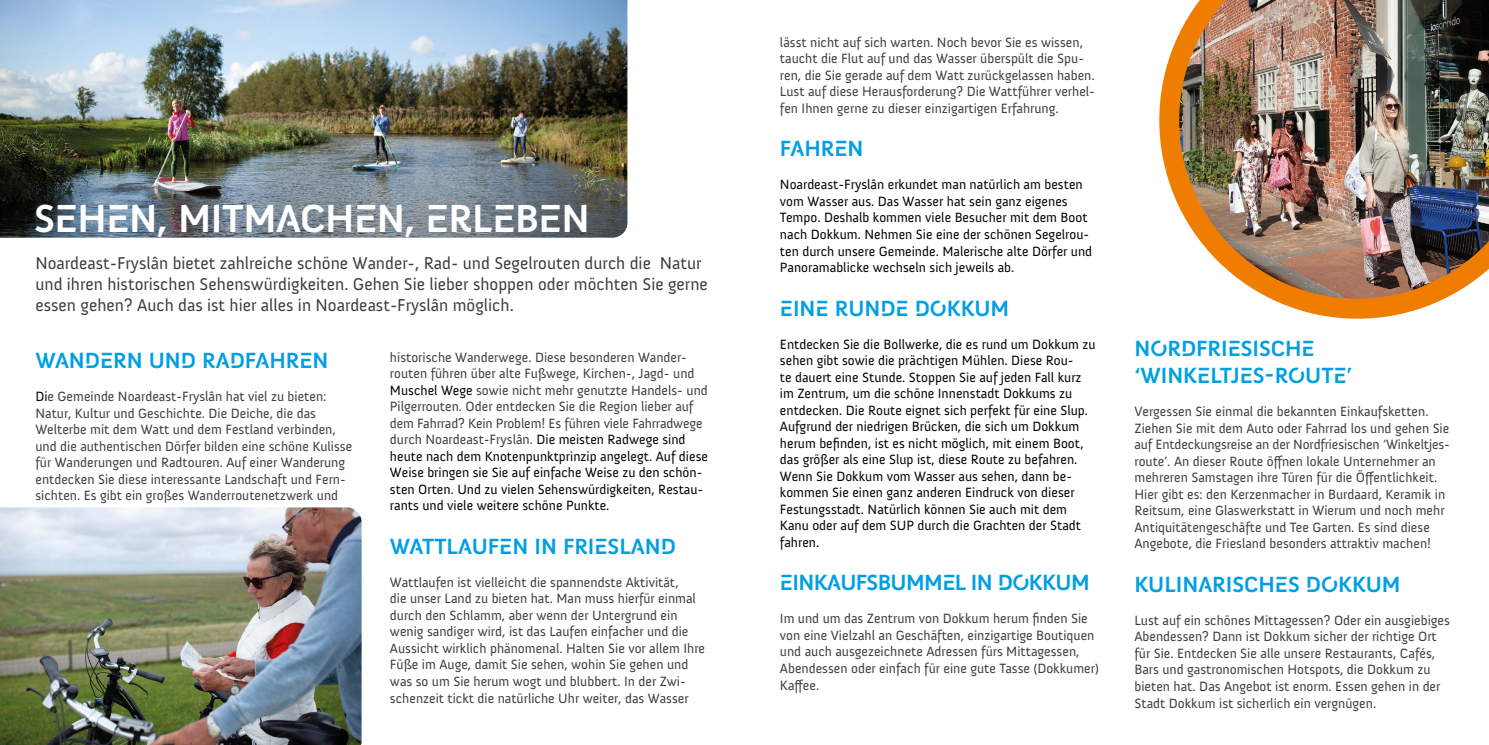
<style>
.page{position:relative;width:1489px;height:745px;background:#fff}
.page>*{position:absolute;margin:0;border:0;box-sizing:border-box;transform-origin:0 0}
.t1{font:40px "NOARDEAST Caps";letter-spacing:-.01em;color:#fff}
.t2{font:22.5px/27px "NOARDEAST Caps";color:#009fe3}
.t3{font:22.5px "NOARDEAST Caps";letter-spacing:-.025em;color:#009fe3}
.t4{font:17.5px/21px "Anivers";color:#3c3c3b}
.t5{font:13.75px/16.5px "Anivers";color:#3c3c3b}
.t6{font:13.75px/16.5px "Anivers";color:#000}
.s1{color:#000}
</style>
<div class="page">
<img style="left:0;top:507px;width:361px;height:237px">
<img style="left:0;top:0;width:627px;height:237px">
<img style="left:1159px;top:0;width:329px;height:318px">
<h1 class="t1" style="left:34px;top:195px;width:557px">SEHEN, MITMACHEN, ERLEBEN</h1>
<p class="t4" style="left:35px;top:252px;width:674px">Noardeast-Fryslân bietet zahlreiche schöne Wander-, Rad- und Segelrouten durch die Natur und ihren historischen Sehenswürdigkeiten. Gehen Sie lieber shoppen oder möchten Sie gerne essen gehen? Auch das ist hier alles in Noardeast-Fryslân möglich.</p>
<h2 class="t2" style="left:35px;top:347px;width:294px">WANDERN UND RADFAHREN</h2>
<p class="t5" style="left:35px;top:388px;width:318px"><span class="s1">Di</span>e Gemeinde Noardeast-Fryslân hat viel zu bieten:<br>Natur, Kultur und Geschichte. Die Deiche, die das Welterbe mit dem Watt und dem Festland verbinden, und die authentischen Dörfer bilden eine schöne Kulisse für Wanderungen und Radtouren. Auf einer Wanderung entdecken Sie diese interessante Landschaft und Fern&shy;sichten. Es gibt ein großes Wanderroutenetzwerk und</p>
<p class="t5" style="left:390px;top:348px;width:319px">historische Wanderwege. Diese besonderen Wander&shy;routen führen über alte Fußwege, Kirchen-, Jagd- und <span class="s1">Muschel Wege</span> sowie nicht mehr genutzte Handels- und Pilgerrouten. Oder entdecken Sie die Region lieber auf dem Fahrrad? Kein Problem! Es führen viele Fahrradwege durch Noardeast-Fryslân. <span class="s1">Die meisten Radwege sind heute nach dem Knotenpunktprinzip angelegt. Auf diese Weise bringen sie Sie auf einfache Weise zu den schön&shy;sten Orten. Und zu vielen Sehenswürdigkeiten, Restau&shy;rants und viele weitere schöne Punkte.</span></p>
<h2 class="t2" style="left:390px;top:532px;width:287px">WATTLAUFEN IN FRIESLAND</h2>
<p class="t5" style="left:390px;top:573px;width:317px">Wattlaufen ist vielleicht die spannendste Aktivität,<br>die unser Land zu bieten hat. Man muss hierfür einmal durch den Schlamm, aber wenn der Untergrund ein wenig sandiger wird, ist das Laufen einfacher und die Aussicht wirklich phänomenal. Halten Sie vor allem Ihre Füße im Auge, damit Sie sehen, wohin Sie gehen und was so um Sie herum wogt und blubbert. In der Zwi&shy;schenzeit tickt die natürliche Uhr weiter, das Wasser</p>
<p class="t5" style="left:780px;top:34px;width:317px">lässt nicht auf sich warten. Noch bevor Sie es wissen, taucht die Flut auf und das Wasser überspült die Spu&shy;ren, die Sie gerade auf dem Watt zurückgelassen haben.<br>Lust auf diese Herausforderung? Die Wattführer verhel&shy;fen Ihnen gerne zu dieser einzigartigen Erfahrung.</p>
<h2 class="t2" style="left:780px;top:135px;width:85px">FAHREN</h2>
<p class="t6" style="left:780px;top:177px;width:314px">Noardeast-Fryslân erkundet man natürlich am besten vom Wasser aus. Das Wasser hat sein ganz eigenes Tempo. Deshalb kommen viele Besucher mit dem Boot nach Dokkum. Nehmen Sie eine der schönen Segelrou&shy;ten durch unsere Gemeinde. Malerische alte Dörfer und Panoramablicke wechseln sich jeweils ab.</p>
<h2 class="t2" style="left:780px;top:294px;width:231px">EINE RUNDE DOKKUM</h2>
<p class="t6" style="left:780px;top:336px;width:317px">Entdecken Sie die Bollwerke, die es rund um Dokkum zu sehen gibt sowie die prächtigen Mühlen. Diese Rou-<br>te dauert eine Stunde. Stoppen Sie auf jeden Fall kurz im Zentrum, um die schöne Innenstadt Dokkums zu entdecken. Die Route eignet sich perfekt für eine Slup.<br>Aufgrund der niedrigen Brücken, die sich um Dokkum herum befinden, ist es nicht möglich, mit einem Boot, das größer als eine Slup ist, diese Route zu befahren.<br>Wenn Sie Dokkum vom Wasser aus sehen, dann be&shy;kommen Sie einen ganz anderen Eindruck von dieser Festungsstadt. Natürlich können Sie auch mit dem Kanu oder auf dem SUP durch die Grachten der Stadt fahren.</p>
<h2 class="t3" style="left:780px;top:569px;width:311px">EINKAUFSBUMMEL IN DOKKUM</h2>
<p class="t5" style="left:780px;top:610px;width:320px">Im und um das Zentrum von Dokkum herum finden Sie von eine Vielzahl an Geschäften, einzigartige Boutiquen und auch ausgezeichnete Adressen fürs Mittagessen, Abendessen oder einfach für eine gute Tasse (Dokkumer)<br>Kaffee.</p>
<h2 class="t2" style="left:1134px;top:335px;width:219px">NORDFRIESISCHE ‘WINKELTJES-ROUTE’</h2>
<p class="t5" style="left:1134px;top:403px;width:317px">Vergessen Sie einmal die bekannten Einkaufsketten.<br>Ziehen Sie mit dem Auto oder Fahrrad los und gehen Sie auf Entdeckungsreise an der Nordfriesischen ‘Winkeltjes&shy;route’. An dieser Route öffnen lokale Unternehmer an mehreren Samstagen ihre Türen für die Öffentlichkeit.<br>Hier gibt es: den Kerzenmacher in Burdaard, Keramik in Reitsum, eine Glaswerkstatt in Wierum und noch mehr Antiquitätengeschäfte und Tee Garten. Es sind diese Angebote, die Friesland besonders attraktiv machen!</p>
<h2 class="t2" style="left:1134px;top:570px;width:268px">KULINARISCHES DOKKUM</h2>
<p class="t5" style="left:1134px;top:611px;width:317px">Lust auf ein schönes Mittagessen? Oder ein ausgiebiges Abendessen? Dann ist Dokkum sicher der richtige Ort für Sie. Entdecken Sie alle unsere Restaurants, Cafés, Bars und gastronomischen Hotspots, die Dokkum zu bieten hat. Das Angebot ist enorm. Essen gehen in der Stadt Dokkum ist sicherlich ein vergnügen.</p>
</div>
